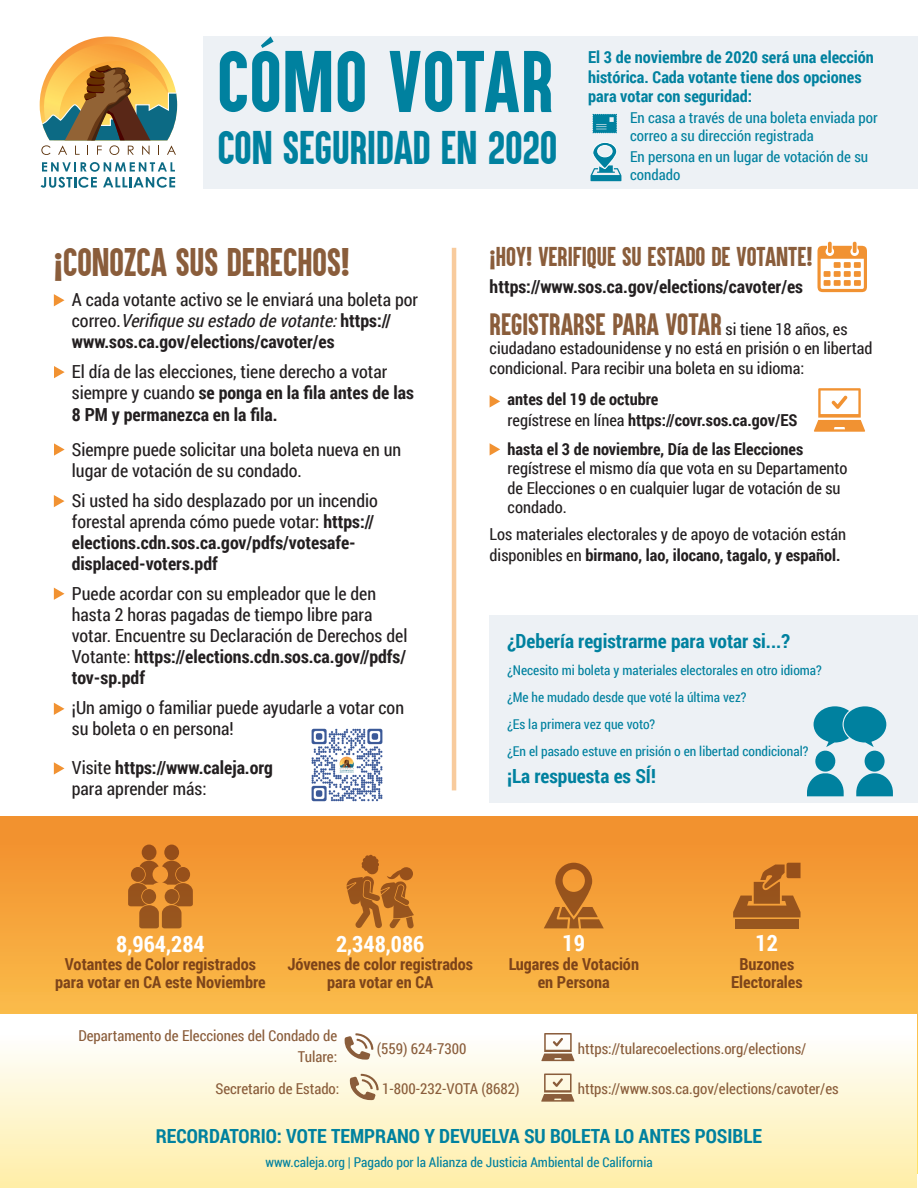
<style>
.page{position:relative;width:918px;height:1188px;background:#fff}
.page>*{position:absolute;margin:0;border:0;box-sizing:border-box;transform-origin:0 0}
.t1{font:72px "Aku&Kamu";letter-spacing:.02em;color:#00819f}
.t2{font:39px "Aku&Kamu";color:#00819f}
.t3{font:33px "Aku&Kamu";color:#8a5d3b}
.t4{font:25.5px "Aku&Kamu";color:#8a5d3b}
.t5{font:22.5px "Aku&Kamu";color:#8a5d3b}
.t6{font:700 22.5px "Roboto Condensed";color:#fff}
.t7{font:700 19.5px "Roboto Condensed";color:#00819f}
.t8{font:18px/21px "Roboto Condensed";color:#231f20}
.t9{font:700 18px/21px "Roboto Condensed";color:#231f20}
.t10{font:16.5px/19.5px "Roboto Condensed";color:#231f20}
.t11{font:700 16.5px/18px "Roboto Condensed";color:#300;text-align:center}
.t12{font:700 16.5px/19.5px "Roboto Condensed";color:#00819f}
.t13{font:700 16.5px/21px "Roboto Condensed";color:#231f20}
.t14{font:15px/21px "Roboto Condensed";color:#8a5d3b;text-align:right}
.t15{font:15px/18px "Roboto Condensed";color:#00819f}
.t16{font:13.5px "Roboto Condensed";color:#00819f}
.s1{font-style:italic}
.s2{font-weight:700}
.s3{font-weight:400}
.s4{font-family:"Roboto Condensed";font-size:16.5px;color:#231f20}
</style>
<div class="page">
<svg style="left:0;top:817px;width:918px;height:357px;background:#f5a53c"></svg>
<div style="left:0;top:1015px;width:916px;height:173px;background:linear-gradient(to bottom,#feffff,#ffeea7)"></div>
<div style="left:203px;top:36px;width:715px;height:152px;background:#edf1f5"></div>
<div style="left:490px;top:616px;width:428px;height:187px;background:#edf1f5"></div>
<svg style="left:593px;top:114px;width:24px;height:19px"></svg>
<svg style="left:344px;top:1033px;width:29px;height:27px"></svg>
<svg style="left:541px;top:1033px;width:34px;height:28px"></svg>
<svg style="left:350px;top:1074px;width:29px;height:26px"></svg>
<svg style="left:541px;top:1074px;width:33px;height:28px"></svg>
<svg style="left:41px;top:162px;width:134px;height:26px"></svg>
<svg style="left:40px;top:37px;width:137px;height:118px"></svg>
<hr style="left:452px;top:248px;width:4px;height:542px;background:#f8cb9d">
<svg style="left:807px;top:706px;width:86px;height:90px"></svg>
<svg style="left:828px;top:242px;width:4px;height:11px"></svg>
<svg style="left:853px;top:242px;width:4px;height:11px"></svg>
<svg style="left:817px;top:246px;width:50px;height:46px"></svg>
<svg style="left:814px;top:388px;width:51px;height:44px"></svg>
<div style="left:164px;top:845px;width:15px;height:15px;background:#964d19;border-radius:50%"></div>
<div style="left:142px;top:845px;width:14px;height:15px;background:#964d19;border-radius:50%"></div>
<svg style="left:128px;top:861px;width:65px;height:67px;background:#ba6f26"></svg>
<svg style="left:347px;top:855px;width:67px;height:74px;background:#c97b2a"></svg>
<svg style="left:544px;top:863px;width:60px;height:65px;background:#cc7d2b"></svg>
<div style="left:735px;top:919px;width:64px;height:9px;background:#98561f"></div>
<svg style="left:733px;top:863px;width:68px;height:54px;background:#c17327"></svg>
<svg style="left:54px;top:294px;width:10px;height:12px"></svg>
<svg style="left:490px;top:395px;width:10px;height:13px"></svg>
<svg style="left:490px;top:443px;width:10px;height:13px"></svg>
<svg style="left:54px;top:366px;width:11px;height:12px"></svg>
<svg style="left:54px;top:443px;width:11px;height:13px"></svg>
<svg style="left:54px;top:495px;width:10px;height:12px"></svg>
<svg style="left:54px;top:588px;width:10px;height:12px"></svg>
<svg style="left:54px;top:703px;width:10px;height:12px"></svg>
<svg style="left:54px;top:762px;width:10px;height:13px"></svg>
<img style="left:311px;top:728px;width:72px;height:74px">
<svg style="left:591px;top:142px;width:30px;height:39px"></svg>
<p class="t1" style="left:218px;top:34px;width:337px">CÓMO VOTAR</p>
<p class="t2" style="left:218px;top:122px;width:341px">CON SEGURIDAD EN 2020</p>
<p class="t12" style="left:588px;top:47px;width:287px">El 3 de noviembre de 2020 será una elección histórica. Cada votante tiene dos opciones para votar con seguridad:</p>
<p class="t15" style="left:630px;top:108px;width:249px">En casa a través de una boleta enviada por correo a su dirección registrada</p>
<p class="t15" style="left:630px;top:147px;width:240px">En persona en un lugar de votación de su condado</p>
<p class="t3" style="left:54px;top:240px;width:298px">¡CONOZCA SUS DERECHOS!</p>
<p class="t8" style="left:72px;top:288px;width:348px">A cada votante activo se le enviará una boleta por c o r r e o . <span class="s1">Verifiquesuestadodevotante:</span> <span class="s2">h t t p s : // www.sos.ca.gov/elections/cavoter/es</span></p>
<p class="t8" style="left:72px;top:360px;width:344px;line-height:21.8px">El día de las elecciones, tiene derecho a votar siempre y cuando <span class="s2">se ponga en la fila antes de las<br>8 PM y permanezca en la fila.</span></p>
<p class="t8" style="left:72px;top:438px;width:331px">Siempre puede solicitar una boleta nueva en un lugar de votación de su condado.</p>
<p class="t9" style="left:72px;top:489px;width:308px"><span class="s3">Si usted ha sido desplazado por un incendio forestal aprenda cómo puede votar:</span> https:// elections.cdn.sos.ca.gov/pdfs/votesafe&shy;displaced-voters.pdf</p>
<p class="t8" style="left:72px;top:582px;width:337px">Puede acordar con su empleador que le den hasta 2 horas pagadas de tiempo libre para votar. Encuentre su Declaración de Derechos del Votante: <span class="s2">https://elections.cdn.sos.ca.gov//pdfs/ tov-sp.pdf</span></p>
<p class="t8" style="left:72px;top:696px;width:334px">¡Un amigo o familiar puede ayudarle a votar con su boleta o en persona!</p>
<p class="t8" style="left:72px;top:756px;width:202px">Visite <span class="s2">https://www.caleja.org </span>para aprender más:</p>
<p class="t5" style="left:490px;top:242px;width:325px">¡HOY! VERIFIQUE SU ESTADO DE VOTANTE!</p>
<p class="t9" style="left:490px;top:275px;width:315px">https://www.sos.ca.gov/elections/cavoter/es</p>
<p class="t4" style="left:490px;top:307px;width:359px">REGISTRARSE PARA VOTAR <span class="s4">si tiene 18 años, es</span></p>
<p class="t10" style="left:490px;top:338px;width:384px">ciudadano estadounidense y no está en prisión o en libertad condicional. Para recibir una boleta en su idioma:</p>
<p class="t13" style="left:508px;top:388px;width:291px">antes del 19 de octubre<br><span class="s3">regístrese en línea</span> https://covr.sos.ca.gov/ES</p>
<p class="t10" style="left:508px;top:439px;width:341px"><span class="s2">hasta el 3 de noviembre, Día de las Elecciones </span>regístrese el mismo día que vota en su Departamento de Elecciones o en cualquier lugar de votación de su condado.</p>
<p class="t10" style="left:490px;top:524px;width:358px;line-height:21px">Los materiales electorales y de apoyo de votación están disponibles en <span class="s2">birmano, lao, ilocano, tagalo, y español.</span></p>
<p class="t7" style="left:507px;top:627px;width:284px">¿Debería registrarme para votar si...?</p>
<p class="t16" style="left:507px;top:661px;width:316px">¿Necesito mi boleta y materiales electorales en otro idioma?</p>
<p class="t16" style="left:507px;top:688px;width:241px">¿Me he mudado desde que voté la última vez?</p>
<p class="t16" style="left:507px;top:715px;width:150px">¿Es la primera vez que voto?</p>
<p class="t16" style="left:507px;top:742px;width:303px">¿En el pasado estuve en prisión o en libertad condicional?</p>
<p class="t7" style="left:507px;top:762px;width:150px">¡La respuesta es SÍ!</p>
<p class="t6" style="left:116px;top:928px;width:90px">8,964,284</p>
<p class="t6" style="left:336px;top:928px;width:90px">2,348,086</p>
<p class="t6" style="left:563px;top:927px;width:24px">19</p>
<p class="t6" style="left:756px;top:927px;width:24px">12</p>
<p class="t11" style="left:55px;top:954px;width:212px">Votantes de Color registrados para votar en CA este Noviembre</p>
<p class="t11" style="left:287px;top:954px;width:187px">Jóvenes de color registrados para votar en CA</p>
<p class="t11" style="left:508px;top:954px;width:132px">Lugares de Votación en Persona</p>
<p class="t11" style="left:731px;top:954px;width:73px">Buzones<br>Electorales</p>
<p class="t14" style="left:78px;top:1025px;width:260px">Departamento de Elecciones del Condado de<br>Tulare:</p>
<p class="t14" style="left:377px;top:1037px;width:91px">(559) 624-7300</p>
<p class="t14" style="left:578px;top:1037px;width:230px">https://tularecoelections.org/elections/</p>
<p class="t14" style="left:215px;top:1078px;width:126px">Secretario de Estado:</p>
<p class="t14" style="left:382px;top:1078px;width:139px">1-800-232-VOTA (8682)</p>
<p class="t14" style="left:578px;top:1078px;width:262px">https://www.sos.ca.gov/elections/cavoter/es</p>
<p class="t7" style="left:156px;top:1123px;width:608px">RECORDATORIO: VOTE TEMPRANO Y DEVUELVA SU BOLETA LO ANTES POSIBLE</p>
<p class="t16" style="left:265px;top:1153px;width:389px">www.caleja.org | Pagado por la Alianza de Justicia Ambiental de California</p>
</div>
